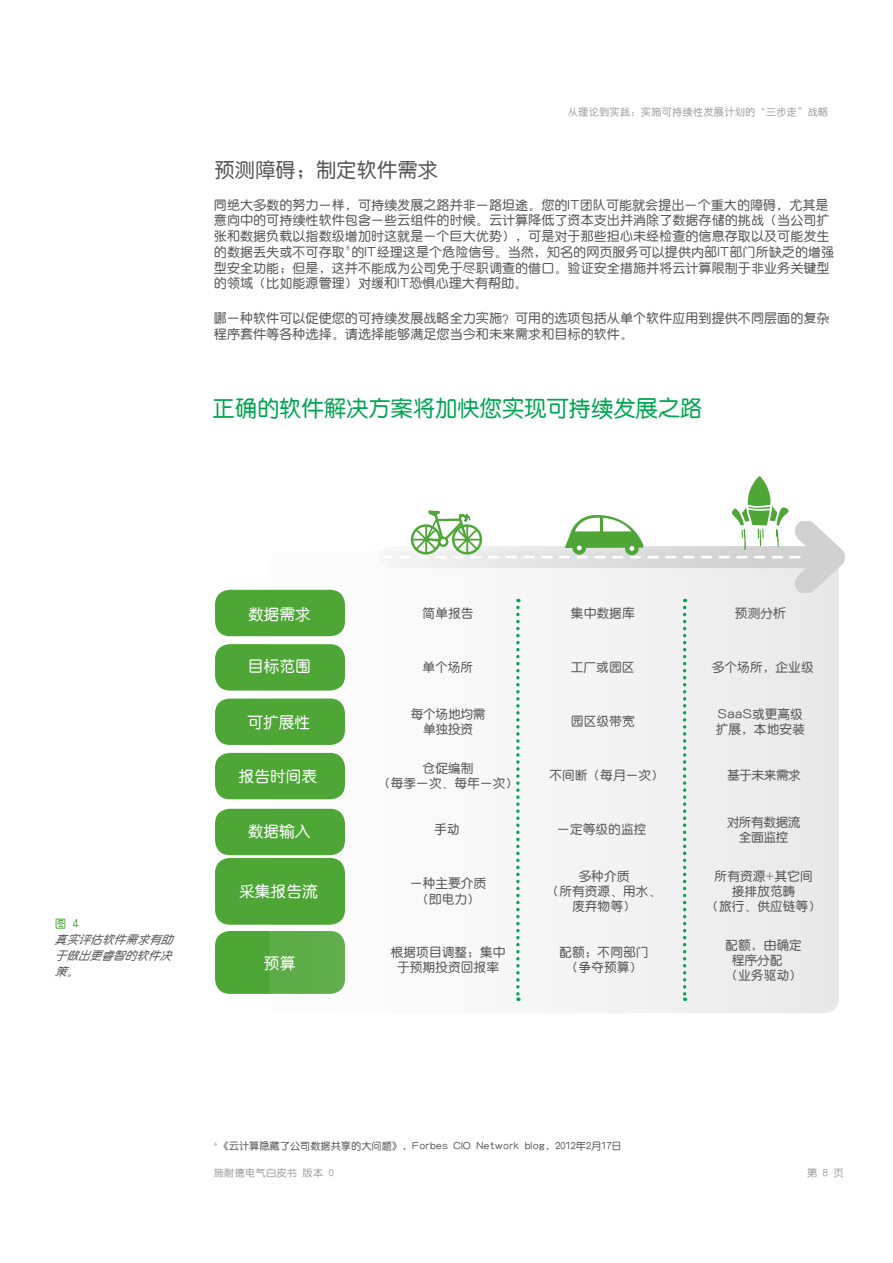
<style>
.page{position:relative;width:893px;height:1263px;background:#fff}
.page>*{position:absolute;margin:0;border:0;box-sizing:border-box;transform-origin:0 0}
.t1{font:22.5px "H Ye 3 gj";letter-spacing:-.01em;color:#00a651}
.t2{font:20.4px "H Ye 3 gj";letter-spacing:-.005em;color:#595757}
.t3{font:15.75px "H Ye 3 gj";color:#fff}
.t4{font:13.05px/15.8px "H Ye 3 gj";color:#595757}
.t5{font:12.75px/15.3px "H Ye 3 gj";color:#595757;text-align:center}
.t6{font:12.75px/15.3px "H Ye 3 gj";letter-spacing:-.025em;color:#595757;text-align:center}
.t7{font:12.75px/15.3px "H Ye 3 gj";letter-spacing:-.04em;color:#595757;text-align:center}
.t8{font:italic 11.7px/16px "H Ye 3 gj";color:#595757;text-align:justify}
.t9{font:11.7px "H Ye 3 gj";color:#4da635}
.t10{font:10.2px "H Ye 3 gj";color:#595757}
.t11{font:10.2px "H Ye 3 gj";letter-spacing:.025em;color:#9fa0a0}
.t12{font:6.3px "H Ye 3 gj";color:#595757}
</style>
<div class="page">
<div style="left:215px;top:931px;width:130px;height:63px;background:#4da635;border-radius:15px"></div>
<div style="left:269px;top:551px;width:570px;height:462px;background:#f4f4f4;border-radius:15px"></div>
<div style="left:215px;top:858px;width:130px;height:67px;background:#4da635;border-radius:15px"></div>
<div style="left:215px;top:590px;width:130px;height:46px;background:#4da635;border-radius:15px"></div>
<div style="left:215px;top:644px;width:130px;height:46px;background:#4da635;border-radius:15px"></div>
<div style="left:215px;top:698px;width:130px;height:47px;background:#4da635;border-radius:15px"></div>
<div style="left:215px;top:753px;width:130px;height:46px;background:#4da635;border-radius:15px"></div>
<div style="left:215px;top:809px;width:130px;height:46px;background:#4da635;border-radius:15px"></div>
<svg style="left:516px;top:599px;width:4px;height:402px"></svg>
<svg style="left:683px;top:599px;width:3px;height:402px"></svg>
<svg style="left:383px;top:476px;width:462px;height:117px"></svg>
<h2 class="t2" style="left:215px;top:159px;width:225px">预测障碍；制定软件需求</h2>
<p class="t11" style="left:568px;top:107px;width:262px">从理论到实践：实施可持续性发展计划的“三步走”战略</p>
<p class="t4" style="left:214px;top:197px;width:622px">同绝大多数的努力一样，可持续发展之路并非一路坦途。您的IT团队可能就会提出一个重大的障碍，尤其是意向中的可持续性软件包含一些云组件的时候。云计算降低了资本支出并消除了数据存储的挑战（当公司扩张和数据负载以指数级增加时这就是一个巨大优势），可是对于那些担心未经检查的信息存取以及可能发生的数据丢失或不可存取 的IT经理这是个危险信号。当然，知名的网页服务可以提供内部IT部门所缺乏的增强型安全功能；但是，这并不能成为公司免于尽职调查的借口。验证安全措施并将云计算限制于非业务关键型的领域（比如能源管理）对缓和IT恐惧心理大有帮助。</p>
<p class="t12" style="left:347px;top:245px;width:5px">6</p>
<p class="t4" style="left:214px;top:310px;width:617px">哪一种软件可以促使您的可持续发展战略全力实施？可用的选项包括从单个软件应用到提供不同层面的复杂程序套件等各种选择。请选择能够满足您当今和未来需求和目标的软件。</p>
<h1 class="t1" style="left:213px;top:397px;width:491px">正确的软件解决方案将加快您实现可持续发展之路</h1>
<p class="t9" style="left:55px;top:918px;width:25px">图 4</p>
<p class="t8" style="left:55px;top:932px;width:124px">真实评估软件需求有助于做出更睿智的软件决策。</p>
<p class="t3" style="left:248px;top:606px;width:64px">数据需求</p>
<p class="t5" style="left:423px;top:606px;width:52px">简单报告</p>
<p class="t5" style="left:571px;top:606px;width:66px">集中数据库</p>
<p class="t5" style="left:735px;top:606px;width:53px">预测分析</p>
<p class="t3" style="left:248px;top:659px;width:64px">目标范围</p>
<p class="t5" style="left:422px;top:660px;width:52px">单个场所</p>
<p class="t5" style="left:571px;top:660px;width:65px">工厂或园区</p>
<p class="t5" style="left:712px;top:660px;width:103px">多个场所，企业级</p>
<p class="t3" style="left:247px;top:714px;width:64px">可扩展性</p>
<p class="t6" style="left:411px;top:706px;width:76px">每个场地均需单独投资</p>
<p class="t5" style="left:571px;top:714px;width:66px">园区级带宽</p>
<p class="t5" style="left:716px;top:706px;width:91px;text-align:left">SaaS或更高级扩展，本地安装</p>
<p class="t3" style="left:239px;top:768px;width:80px">报告时间表</p>
<p class="t5" style="left:378px;top:760px;width:142px">仓促编制<br>（每季一次、每年一次）</p>
<p class="t5" style="left:549px;top:768px;width:116px">不间断（每月一次）</p>
<p class="t5" style="left:727px;top:768px;width:76px">基于未来需求</p>
<p class="t3" style="left:248px;top:823px;width:64px">数据输入</p>
<p class="t5" style="left:434px;top:822px;width:27px">手动</p>
<p class="t5" style="left:557px;top:822px;width:91px">一定等级的监控</p>
<p class="t7" style="left:727px;top:814px;width:76px">对所有数据流全面监控</p>
<p class="t3" style="left:239px;top:883px;width:80px">采集报告流</p>
<p class="t5" style="left:410px;top:876px;width:78px">一种主要介质（即电力）</p>
<p class="t5" style="left:547px;top:868px;width:116px">多种介质<br>（所有资源、用水、废弃物等）</p>
<p class="t5" style="left:706px;top:868px;width:116px">所有资源+其它间<br>接排放范畴<br>（旅行、供应链等）</p>
<p class="t3" style="left:264px;top:955px;width:33px">预算</p>
<p class="t5" style="left:391px;top:944px;width:116px">根据项目调整；集中于预期投资回报率</p>
<p class="t5" style="left:559px;top:944px;width:91px">配额；不同部门（争夺预算）</p>
<p class="t5" style="left:725px;top:937px;width:78px">配额，由确定</p>
<p class="t5" style="left:732px;top:952px;width:53px">程序分配</p>
<p class="t5" style="left:725px;top:968px;width:78px">（业务驱动）</p>
<p class="t10" style="left:215px;top:1141px;width:409px"><sup>6</sup> 《云计算隐藏了公司数据共享的大问题》，Forbes CIO Network blog，2012年2月17日</p>
<p class="t11" style="left:214px;top:1168px;width:122px">施耐德电气白皮书 版本 0</p>
<p class="t11" style="left:807px;top:1168px;width:38px">第 8 页</p>
</div>
